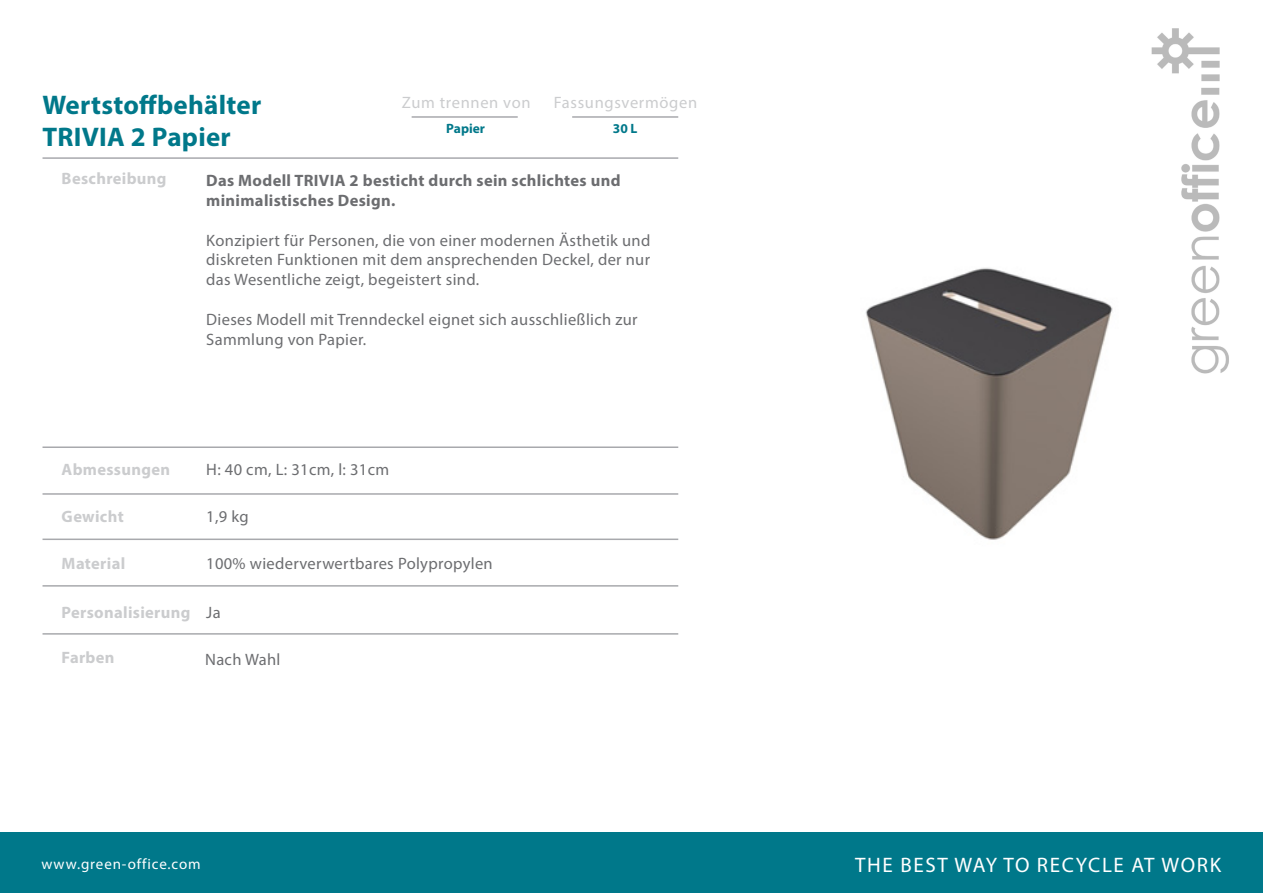
<style>
.page{position:relative;width:1263px;height:893px;background:#fff}
.page>*{position:absolute;margin:0;border:0;box-sizing:border-box;transform-origin:0 0}
.t1{font:700 27px "Myriad Pro";letter-spacing:.01em;color:#00788a}
.t2{font:21px "Myriad Pro";letter-spacing:.08em;color:#fff}
.t3{font:16.5px/19.8px "Myriad Pro";letter-spacing:.02em;color:#6c6d70;text-align:justify}
.t4{font:700 16.5px/19.8px "Myriad Pro";letter-spacing:.02em;color:#6c6d70}
.t5{font:700 16.5px "Myriad Pro";letter-spacing:.02em;color:#cbccce}
.t6{font:16.5px "Myriad Pro";letter-spacing:.04em;color:#cbccce}
.t7{font:15px "Myriad Pro";letter-spacing:.06em;color:#fff}
.t8{font:700 13.5px "Myriad Pro";color:#00788a}
</style>
<div class="page">
<img style="left:1151px;top:28px;width:78px;height:346px">
<div style="left:0;top:833px;width:1263px;height:60px;background:#00788a"></div>
<hr style="left:43px;top:585px;width:635px;height:2px;background:#a8a9ad">
<hr style="left:43px;top:539px;width:635px;height:1px;background:#a8a9ad">
<hr style="left:43px;top:446px;width:635px;height:2px;background:#a8a9ad">
<hr style="left:43px;top:157px;width:635px;height:2px;background:#a8a9ad">
<hr style="left:412px;top:116px;width:106px;height:2px;background:#a8a9ad">
<hr style="left:572px;top:116px;width:106px;height:2px;background:#a8a9ad">
<hr style="left:43px;top:633px;width:635px;height:2px;background:#a8a9ad">
<hr style="left:43px;top:493px;width:635px;height:2px;background:#a8a9ad">
<img style="left:865px;top:196px;width:293px;height:344px">
<p class="t1" style="left:43px;top:87px;width:220px">Wertstoffbehälter</p>
<p class="t1" style="left:43px;top:119px;width:190px">TRIVIA 2 Papier</p>
<p class="t8" style="left:446px;top:120px;width:40px">Papier</p>
<p class="t6" style="left:402px;top:92px;width:130px">Zum trennen von</p>
<p class="t6" style="left:554px;top:92px;width:145px">Fassungsvermögen</p>
<p class="t8" style="left:613px;top:120px;width:26px">30 L</p>
<p class="t5" style="left:62px;top:168px;width:106px">Beschreibung</p>
<p class="t4" style="left:206px;top:170px;width:416px">Das Modell TRIVIA 2 besticht durch sein schlichtes und minimalistisches Design.</p>
<p class="t3" style="left:206px;top:230px;width:446px">Konzipiert für Personen, die von einer modernen Ästhetik und diskreten Funktionen mit dem ansprechenden Deckel, der nur das Wesentliche zeigt, begeistert sind.</p>
<p class="t3" style="left:206px;top:309px;width:433px">Dieses Modell mit Trenndeckel eignet sich ausschließlich zur<br>Sammlung von Papier.</p>
<p class="t5" style="left:62px;top:459px;width:110px">Abmessungen</p>
<p class="t3" style="left:206px;top:459px;width:185px">H: 40 cm, L: 31cm, l: 31cm</p>
<p class="t3" style="left:206px;top:506px;width:44px">1,9 kg</p>
<p class="t3" style="left:206px;top:553px;width:288px">100% wiederverwertbares Polypropylen</p>
<p class="t3" style="left:206px;top:602px;width:16px">Ja</p>
<p class="t5" style="left:62px;top:505px;width:64px">Gewicht</p>
<p class="t5" style="left:62px;top:552px;width:65px">Material</p>
<p class="t5" style="left:62px;top:602px;width:130px">Personalisierung</p>
<p class="t5" style="left:62px;top:647px;width:54px">Farben</p>
<p class="t3" style="left:205px;top:649px;width:77px">Nach Wahl</p>
<p class="t7" style="left:41px;top:855px;width:161px">www.green-office.com</p>
<p class="t2" style="left:855px;top:851px;width:368px">THE BEST WAY TO RECYCLE AT WORK</p>
</div>
